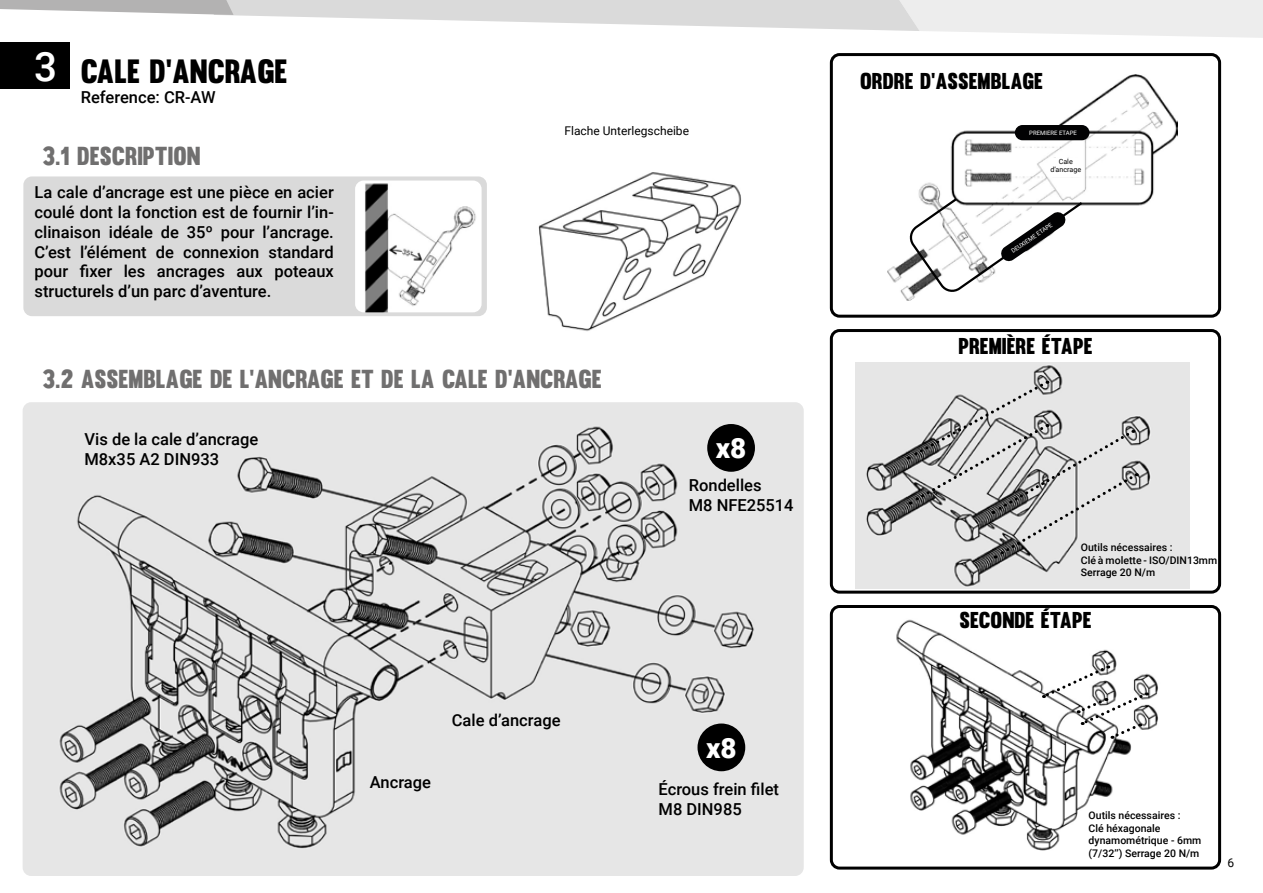
<style>
.page{position:relative;width:1263px;height:893px;background:#fff}
.page>*{position:absolute;margin:0;border:0;box-sizing:border-box;transform-origin:0 0}
.t1{font:33px "Muro";color:#000}
.t2{font:900 27.9px "Roboto";color:#fff}
.t3{font:25.5px "Muro";color:#706f6f}
.t4{font:22.5px "Muro";color:#000}
.t5{font:500 16.5px/19.8px "Roboto";color:#000}
.t6{font:12px "Roboto";color:#000}
.t7{font:500 10.5px/12.6px "Roboto";color:#000}
.t8{font:7.2px/8.6px "Roboto";color:#000;text-align:center}
.t9{font:6px "Roboto";color:#fff}
.s1{font-family:"Roboto";font-weight:500;font-size:40.5px;color:#fff}
</style>
<div class="page">
<div style="left:0;top:43px;width:69px;height:46px;background:#000"></div>
<div style="left:23px;top:176px;width:464px;height:140px;background:#dadada;border-radius:9px"></div>
<svg style="left:0;top:0;width:1263px;height:38px"></svg>
<div style="left:23px;top:402px;width:781px;height:474px;background:#e6e6e6;border-radius:9px"></div>
<div style="left:830px;top:53px;width:391px;height:265px;border:3px solid #000;border-radius:8px"></div>
<div style="left:830px;top:329px;width:391px;height:265px;border:3px solid #000;border-radius:8px"></div>
<div style="left:830px;top:605px;width:391px;height:265px;border:3px solid #000;border-radius:8px"></div>
<img style="left:538px;top:172px;width:204px;height:159px">
<img style="left:355px;top:181px;width:127px;height:131px">
<img style="left:59px;top:424px;width:696px;height:424px">
<img style="left:856px;top:362px;width:333px;height:226px">
<img style="left:896px;top:619px;width:262px;height:231px">
<img style="left:887px;top:75px;width:290px;height:225px">
<div style="left:697px;top:723px;width:48px;height:48px;background:#000;border-radius:50%"></div>
<svg style="left:1042px;top:665px;width:105px;height:75px"></svg>
<svg style="left:907px;top:381px;width:230px;height:178px;background:#c9c9c9"></svg>
<div style="left:1049px;top:158px;width:33px;height:19px;background:#fff"></div>
<div style="left:1015px;top:125px;width:74px;height:15px;background:#020203;border-radius:8px"></div>
<svg style="left:907px;top:196px;width:178px;height:98px"></svg>
<div style="left:707px;top:424px;width:48px;height:48px;background:#000;border-radius:50%"></div>
<h1 class="t1" style="left:34px;top:52px;width:255px"><span class="s1">3</span> CALE D’ANCRAGE</h1>
<p class="t5" style="left:81px;top:87px;width:136px">Reference: CR-AW</p>
<h3 class="t3" style="left:43px;top:140px;width:160px">3.1 DESCRIPTION</h3>
<p class="t5" style="left:35px;top:182px;width:301px;text-align:justify">La cale d’ancrage est une pièce en acier coulé dont la fonction est de fournir l’in&shy;clinaison idéale de 35º pour l’ancrage.<br>C’est l’élément de connexion standard pour fixer les ancrages aux poteaux structurels d’un parc d’aventure.</p>
<p class="t6" style="left:564px;top:122px;width:126px">Flache Unterlegscheibe</p>
<h3 class="t3" style="left:43px;top:364px;width:561px">3.2 ASSEMBLAGE DE L’ANCRAGE ET DE LA CALE D’ANCRAGE</h3>
<p class="t5" style="left:85px;top:429px;width:175px">Vis de la cale d’ancrage<br>M8x35 A2 DIN933</p>
<h2 class="t2" style="left:716px;top:429px;width:32px">x8</h2>
<p class="t5" style="left:689px;top:475px;width:106px">Rondelles<br>M8 NFE25514</p>
<p class="t5" style="left:370px;top:771px;width:63px">Ancrage</p>
<p class="t5" style="left:452px;top:709px;width:110px">Cale d’ancrage</p>
<h2 class="t2" style="left:706px;top:728px;width:32px">x8</h2>
<p class="t5" style="left:658px;top:779px;width:122px">Écrous frein filet<br>M8 DIN985</p>
<h3 class="t4" style="left:860px;top:68px;width:184px">ORDRE D’ASSEMBLAGE</h3>
<p class="t9" style="left:1029px;top:129px;width:49px">PREMIERE ETAPE</p>
<p class="t8" style="left:1050px;top:157px;width:32px">Cale d’ancrage</p>
<p class="t9" style="left:1009px;top:248px;width:50px;rotate:-34deg">DEUXIEME ETAPE</p>
<h3 class="t4" style="left:958px;top:332px;width:136px">PREMIÈRE ÉTAPE</h3>
<p class="t7" style="left:1081px;top:541px;width:138px">Outils nécessaires :<br>Clé à molette - ISO/DIN13mm<br>Serrage 20 N/m</p>
<h3 class="t4" style="left:959px;top:606px;width:134px">SECONDE ÉTAPE</h3>
<p class="t7" style="left:1089px;top:809px;width:114px">Outils nécessaires :<br>Clé héxagonale dynamométrique - 6mm (7/32’’) Serrage 20 N/m</p>
<p class="t6" style="left:1227px;top:854px;width:8px">6</p>
</div>
